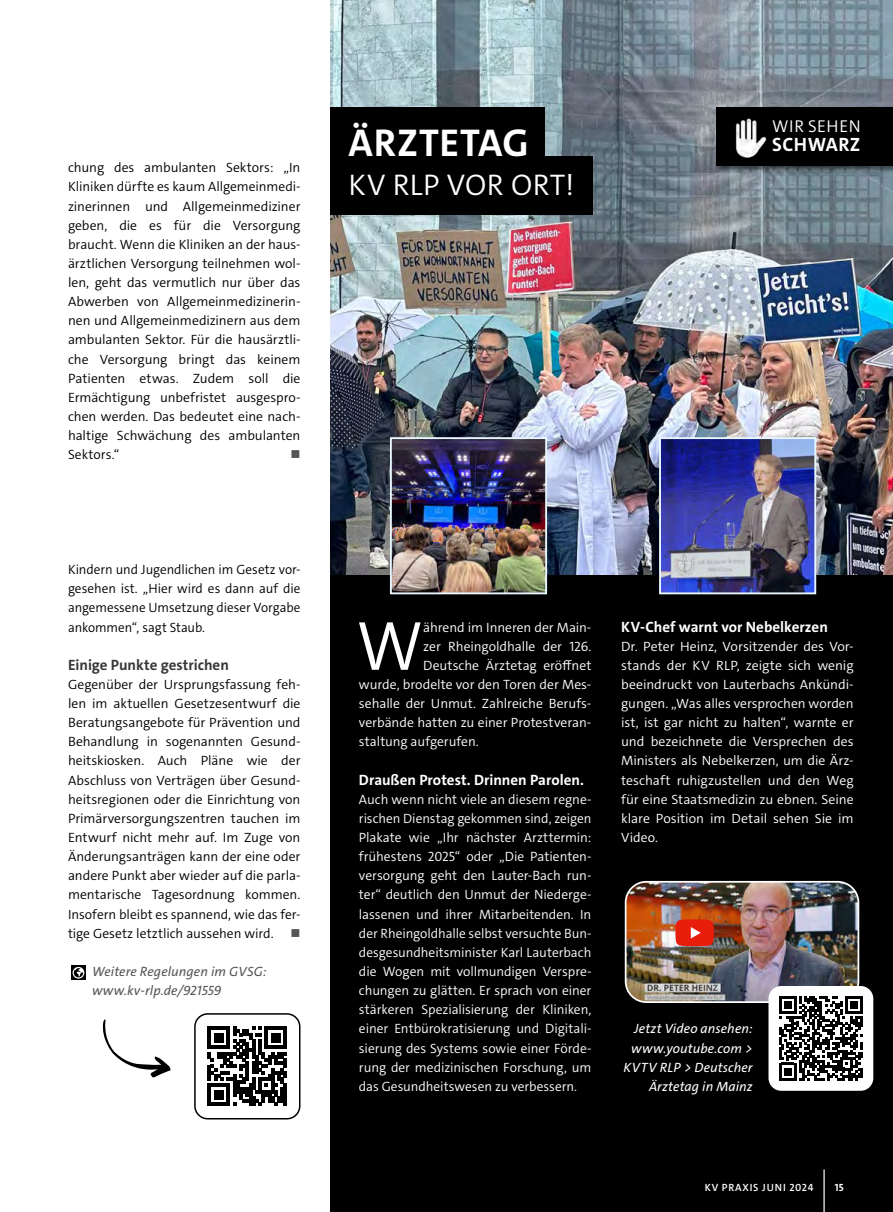
<style>
.page{position:relative;width:893px;height:1212px;background:#fff}
.page>*{position:absolute;margin:0;border:0;box-sizing:border-box;transform-origin:0 0}
.t1{font:300 70.2px "The Sans";color:#fff}
.t2{font:700 39px "The Sans";letter-spacing:.02em;color:#fff}
.t3{font:300 30px "The Sans";letter-spacing:.015em;color:#fff}
.t4{font:700 19.35px "The Sans";letter-spacing:.025em;color:#fff}
.t5{font:300 17.25px "The Sans";letter-spacing:.025em;color:#fff}
.t6{font:700 15px "The Sans";color:#fff}
.t7{font:700 15px "The Sans";letter-spacing:-.005em;color:#383937}
.t8{font:300 13.5px/19.2px "The Sans";letter-spacing:-.005em;color:#fff;text-align:justify}
.t9{font:300 13.5px/19.2px "The Sans";letter-spacing:-.005em;color:#000;text-align:justify}
.t10{font:italic 13.5px/19.2px "The Sans";letter-spacing:.005em;color:#fff;text-align:right}
.t11{font:italic 13.5px/19.2px "The Sans";letter-spacing:.005em;color:#555756}
.t12{font:13.5px "Wingdings";color:#555756}
.t13{font:600 10.5px "The Sans";letter-spacing:.075em;color:#fff}
.t14{font:700 10.5px "The Sans";color:#fff}
.s1{color:#555756}
</style>
<div class="page">
<div style="left:330px;top:570px;width:563px;height:642px;background:#000"></div>
<hr style="left:823px;top:1169px;width:2px;height:43px;background:#fff">
<img style="left:626px;top:882px;width:232px;height:120px">
<div style="left:625px;top:881px;width:234px;height:122px;border:2px solid #fff;border-radius:21px"></div>
<img style="left:330px;top:0;width:563px;height:574px">
<img style="left:658px;top:436px;width:159px;height:159px">
<img style="left:389px;top:436px;width:159px;height:159px">
<svg style="left:71px;top:965px;width:15px;height:15px"></svg>
<svg style="left:73px;top:967px;width:11px;height:11px"></svg>
<svg style="left:102px;top:1019px;width:69px;height:59px"></svg>
<svg style="left:208px;top:1026px;width:79px;height:80px"></svg>
<div style="left:194px;top:1013px;width:106px;height:106px;border:2px solid #000;border-radius:13px"></div>
<div style="left:768px;top:986px;width:105px;height:105px;background:#fff;border-radius:13px"></div>
<svg style="left:779px;top:996px;width:84px;height:84px"></svg>
<svg style="left:675px;top:919px;width:39px;height:27px"></svg>
<svg style="left:330px;top:107px;width:262px;height:108px;background:#090a0b"></svg>
<div style="left:716px;top:107px;width:177px;height:66px;background:#000;opacity:.5"></div>
<div style="left:716px;top:108px;width:177px;height:58px;background:#000"></div>
<img style="left:735px;top:118px;width:32px;height:40px">
<p class="t9" style="left:68px;top:158px;width:234px">chung des ambulanten Sektors: „In Kliniken dürfte es kaum Allgemeinmedi&shy;zinerinnen und Allgemeinmediziner geben, die es für die Versorgung braucht. Wenn die Kliniken an der haus&shy;ärztlichen Versorgung teilnehmen wol&shy;len, geht das vermutlich nur über das Abwerben von Allgemeinmedizinerin&shy;nen und Allgemeinmedizinern aus dem ambulanten Sektor. Für die hausärztli&shy;che Versorgung bringt das keinem Patienten etwas. Zudem soll die Ermächtigung unbefristet ausgespro&shy;chen werden. Das bedeutet eine nach&shy;haltige Schwächung des ambulanten Sektors.“</p>
<p class="t12" style="left:290px;top:447px;width:12px">■</p>
<p class="t9" style="left:68px;top:560px;width:234px">Kindern und Jugendlichen im Gesetz vor&shy;gesehen ist. „Hier wird es dann auf die angemessene Umsetzung dieser Vorgabe ankommen“, sagt Staub.</p>
<p class="t7" style="left:68px;top:655px;width:162px">Einige Punkte gestrichen</p>
<p class="t9" style="left:68px;top:675px;width:234px">Gegenüber der Ursprungsfassung feh&shy;len im aktuellen Gesetzesentwurf die Beratungsangebote für Prävention und Behandlung in sogenannten Gesund&shy;heitskiosken. Auch Pläne wie der Abschluss von Verträgen über Gesund&shy;heitsregionen oder die Einrichtung von Primärversorgungszentren tauchen im Entwurf nicht mehr auf. Im Zuge von Änderungsanträgen kann der eine oder andere Punkt aber wieder auf die parla&shy;mentarische Tagesordnung kommen.<br>Insofern bleibt es spannend, wie das fer&shy;tige Gesetz letztlich aussehen wird. <span class="s1">■</span></p>
<p class="t11" style="left:92px;top:962px;width:176px">Weitere Regelungen im GVSG: www.kv-rlp.de/921559</p>
<h2 class="t2" style="left:348px;top:118px;width:182px">ÄRZTETAG</h2>
<h3 class="t3" style="left:348px;top:166px;width:228px">KV RLP VOR ORT!</h3>
<p class="t5" style="left:772px;top:115px;width:90px">WIR SEHEN</p>
<h3 class="t4" style="left:772px;top:132px;width:89px">SCHWARZ</h3>
<h1 class="t1" style="left:356px;top:601px;width:68px">W</h1>
<p class="t8" style="left:423px;top:617px;width:170px">ährend im Inneren der Main-</p>
<p class="t8" style="left:423px;top:637px;width:170px">zer Rheingoldhalle der 126.</p>
<p class="t8" style="left:423px;top:656px;width:170px">Deutsche Ärztetag eröffnet</p>
<p class="t8" style="left:359px;top:675px;width:234px">wurde, brodelte vor den Toren der Mes-</p>
<p class="t8" style="left:359px;top:694px;width:234px">sehalle der Unmut. Zahlreiche Berufs-</p>
<p class="t8" style="left:359px;top:713px;width:234px">verbände hatten zu einer Protestveran-</p>
<p class="t8" style="left:359px;top:732px;width:121px">staltung aufgerufen.</p>
<p class="t6" style="left:359px;top:770px;width:227px">Draußen Protest. Drinnen Parolen.</p>
<p class="t8" style="left:359px;top:790px;width:234px">Auch wenn nicht viele an diesem regne&shy;rischen Dienstag gekommen sind, zeigen Plakate wie „Ihr nächster Arzttermin: frühestens 2025“ oder „Die Patienten&shy;versorgung geht den Lauter-Bach run&shy;ter“ deutlich den Unmut der Niederge&shy;lassenen und ihrer Mitarbeitenden. In der Rheingoldhalle selbst versuchte Bun&shy;desgesundheitsminister Karl Lauterbach die Wogen mit vollmundigen Verspre&shy;chungen zu glätten. Er sprach von einer stärkeren Spezialisierung der Kliniken, einer Entbürokratisierung und Digitali&shy;sierung des Systems sowie einer Förde&shy;rung der medizinischen Forschung, um das Gesundheitswesen zu verbessern.</p>
<p class="t6" style="left:621px;top:617px;width:208px">KV-Chef warnt vor Nebelkerzen</p>
<p class="t8" style="left:621px;top:637px;width:234px">Dr. Peter Heinz, Vorsitzender des Vor&shy;stands der KV RLP, zeigte sich wenig beeindruckt von Lauterbachs Ankündi&shy;gungen. „Was alles versprochen worden ist, ist gar nicht zu halten“, warnte er und bezeichnete die Versprechen des Ministers als Nebelkerzen, um die Ärz&shy;teschaft ruhigzustellen und den Weg für eine Staatsmedizin zu ebnen. Seine klare Position im Detail sehen Sie im Video.</p>
<p class="t10" style="left:623px;top:1019px;width:131px">Jetzt Video ansehen: www.youtube.com &gt;<br>KVTV RLP &gt; Deutscher<br>Ärztetag in Mainz</p>
<p class="t13" style="left:705px;top:1180px;width:110px">KV PRAXIS JUNI 2024</p>
<p class="t14" style="left:835px;top:1180px;width:10px">15</p>
</div>
